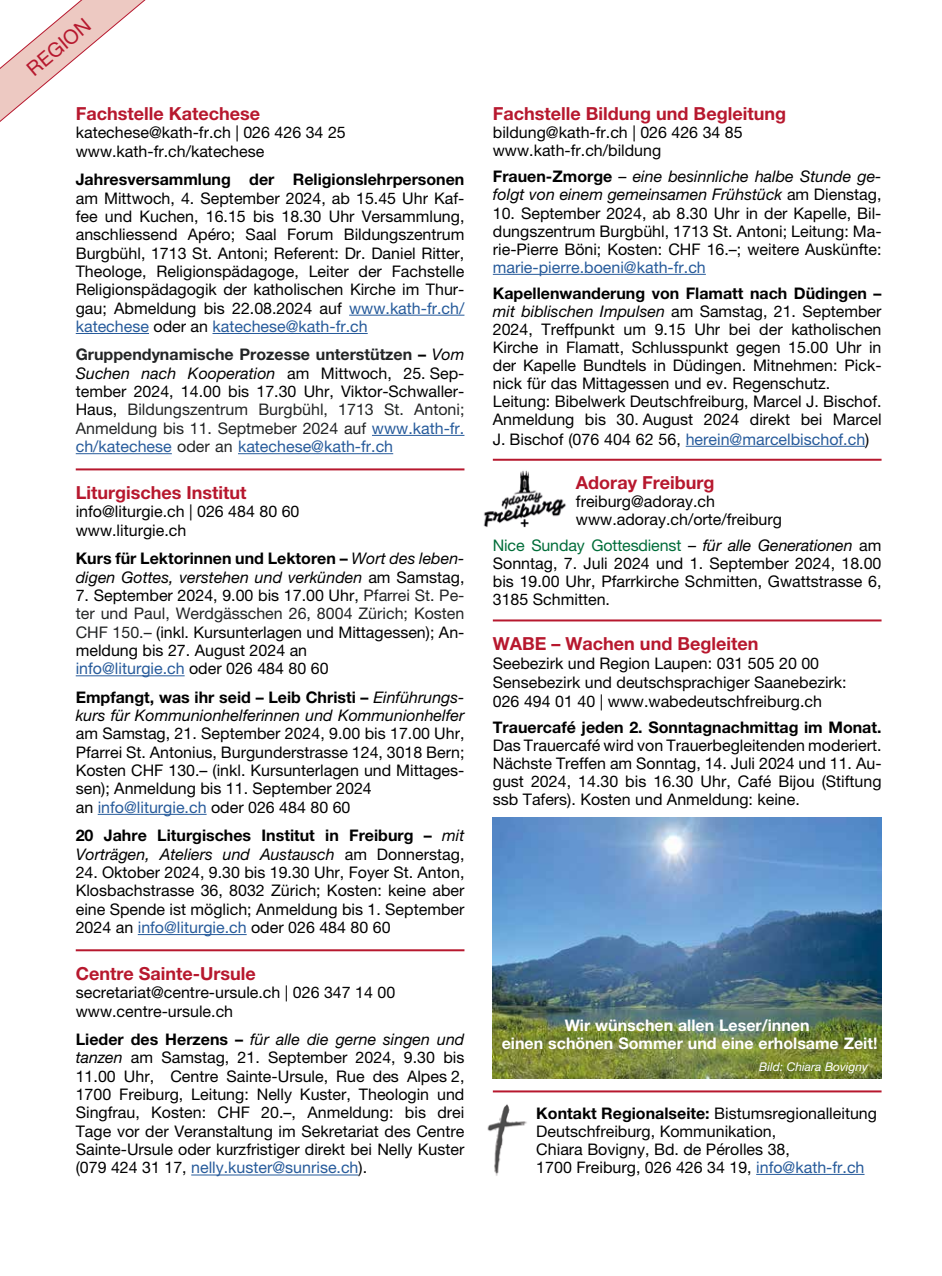
<style>
.page{position:relative;width:942px;height:1276px;background:#fff}
.page>*{position:absolute;margin:0;border:0;box-sizing:border-box;transform-origin:0 0}
.t1{font:20px "Helvetica Neue LT Pro";color:#b7182e}
.t2{font:700 18px "Helvetica Neue LT Pro";color:#b7182e}
.t3{font:16px/18.4px "Helvetica Neue LT Pro";color:#000}
.t4{font:italic 16px/18.4px "Helvetica Neue LT Pro";color:#000}
.t5{font:16px/18.4px "Helvetica Neue LT Pro";color:#232526;text-align:justify}
.t6{font:700 16px/18.4px "Helvetica Neue LT Pro";color:#000}
.t7{font:700 16px/18px "Helvetica Neue LT Pro";color:#fff;text-align:center}
.t8{font:16px "Helvetica Neue LT Pro";color:#275b9b}
.t9{font:italic 12px "Helvetica Neue LT Pro";color:#fff}
.s1{color:#275b9b}
.s2{font-weight:700}
.s3{font-weight:700;color:#000}
.s4{font-style:italic;color:#000}
.s5{color:#000}
.s6{font-weight:700;font-style:normal}
.s7{font-style:normal}
.s8{color:#232526}
.s9{font-weight:400;font-style:italic}
.s10{font-weight:400}
.s11{font-style:italic}
.s12{color:#006d39}
</style>
<div class="page">
<svg style="left:0;top:0;width:146px;height:122px"></svg>
<hr style="left:349px;top:315px;width:115px;height:1px;background:#275b9b">
<hr style="left:76px;top:333px;width:73px;height:1px;background:#275b9b">
<hr style="left:212px;top:333px;width:155px;height:1px;background:#275b9b">
<hr style="left:372px;top:435px;width:92px;height:1px;background:#275b9b">
<hr style="left:76px;top:453px;width:96px;height:1px;background:#275b9b">
<hr style="left:238px;top:453px;width:155px;height:1px;background:#275b9b">
<hr style="left:76px;top:468px;width:388px;height:2px;background:#b7182e">
<hr style="left:76px;top:675px;width:108px;height:1px;background:#275b9b">
<hr style="left:98px;top:814px;width:108px;height:1px;background:#275b9b">
<hr style="left:138px;top:934px;width:108px;height:1px;background:#275b9b">
<hr style="left:76px;top:949px;width:388px;height:2px;background:#b7182e">
<hr style="left:191px;top:1174px;width:167px;height:1px;background:#275b9b">
<hr style="left:492px;top:274px;width:213px;height:1px;background:#275b9b">
<hr style="left:685px;top:446px;width:179px;height:1px;background:#275b9b">
<hr style="left:492px;top:459px;width:389px;height:2px;background:#b7182e">
<hr style="left:492px;top:619px;width:389px;height:2px;background:#b7182e">
<hr style="left:492px;top:1090px;width:389px;height:2px;background:#b7182e">
<hr style="left:755px;top:1174px;width:109px;height:1px;background:#275b9b">
<img style="left:487px;top:1104px;width:40px;height:72px">
<img style="left:483px;top:470px;width:83px;height:58px">
<img style="left:492px;top:817px;width:389px;height:261px">
<p class="t1" style="left:22px;top:62px;width:77px;rotate:-40deg">REGION</p>
<p class="t2" style="left:76px;top:103px;width:186px">Fachstelle Katechese</p>
<p class="t3" style="left:76px;top:123px;width:271px">katechese@kath-fr.ch | 026 426 34 25 www.kath-fr.ch/katechese</p>
<p class="t6" style="left:76px;top:170px;width:390px">Jahresversammlung der Religionslehrpersonen</p>
<p class="t3" style="left:76px;top:188px;width:390px;text-align:justify">am Mittwoch, 4. September 2024, ab 15.45 Uhr Kaf&shy;fee und Kuchen, 16.15 bis 18.30 Uhr Versammlung, anschliessend Apéro; Saal Forum Bildungszentrum Burgbühl, 1713 St. Antoni; Referent: Dr. Daniel Ritter, Theologe, Religionspädagoge, Leiter der Fachstelle Religionspädagogik der katholischen Kirche im Thur&shy;gau; Abmeldung bis 22.08.2024 auf <span class="s1">www.kath-fr.ch/ katechese</span> oder an <span class="s1">katechese@kath-fr.ch</span></p>
<p class="t5" style="left:76px;top:345px;width:390px"><span class="s2">Gruppendynamische Prozesse unterstützen</span> <span class="s3">–</span> <span class="s4">Vom Suchen nach Kooperation</span> <span class="s5">am Mittwoch, 25. Sep&shy;tember 2024, 14.00 bis 17.30 Uhr, Viktor-Schwaller-Haus,</span> Bildungszentrum Burgbühl, 1713 St. Antoni; Anmeldung bis 11. Septmeber 2024 auf <span class="s1">www.kath-fr. ch/katechese</span> oder an <span class="s1">katechese@kath-fr.ch</span></p>
<p class="t2" style="left:76px;top:481px;width:172px">Liturgisches Institut</p>
<p class="t3" style="left:76px;top:502px;width:225px">info@liturgie.ch | 026 484 80 60 www.liturgie.ch</p>
<p class="t4" style="left:76px;top:549px;width:390px"><span class="s6">Kurs für Lektorinnen und Lektoren –</span> Wort des leben&shy;digen Gottes, verstehen und verkünden <span class="s7">am Samstag,</span></p>
<p class="t3" style="left:76px;top:586px;width:390px">7. September 2024, 9.00 bis 17.00 Uhr, <span class="s8">Pfarrei St. Pe&shy;ter und Paul, Werdgässchen 26, 8004 Zürich; Kosten CHF 150.–</span> (inkl. Kursunterlagen und Mittagessen); An&shy;meldung bis 27. August 2024 an<br><span class="s1">info@liturgie.ch</span> oder 026 484 80 60</p>
<p class="t4" style="left:76px;top:687px;width:390px"><span class="s6">Empfangt, was ihr seid – Leib Christi –</span> Einführungs&shy;kurs für Kommunionhelferinnen und Kommunionhelfer</p>
<p class="t3" style="left:76px;top:724px;width:390px">am Samstag, 21. September 2024, 9.00 bis 17.00 Uhr, Pfarrei St. Antonius, Burgunderstrasse 124, 3018 Bern; Kosten CHF 130.– (inkl. Kursunterlagen und Mittages&shy;sen); Anmeldung bis 11. September 2024<br>an <span class="s1">info@liturgie.ch</span> oder 026 484 80 60</p>
<p class="t6" style="left:76px;top:826px;width:390px">20 Jahre Liturgisches Institut in Freiburg – <span class="s9">mit<br>Vorträgen, Ateliers und Austausch</span> <span class="s10">am Donnerstag,</span></p>
<p class="t3" style="left:76px;top:863px;width:390px;text-align:justify">24. Oktober 2024, 9.30 bis 19.30 Uhr, Foyer St. Anton, Klosbachstrasse 36, 8032 Zürich; Kosten: keine aber eine Spende ist möglich; Anmeldung bis 1. September 2024 an <span class="s1">info@liturgie.ch</span> oder 026 484 80 60</p>
<p class="t2" style="left:76px;top:962px;width:182px">Centre Sainte-Ursule</p>
<p class="t3" style="left:76px;top:983px;width:321px">secretariat@centre-ursule.ch | 026 347 14 00 www.centre-ursule.ch</p>
<p class="t3" style="left:76px;top:1030px;width:390px;text-align:justify"><span class="s2">Lieder des Herzens –</span> <span class="s11">für alle die gerne singen und tanzen</span> am Samstag, 21. September 2024, 9.30 bis 11.00 Uhr, Centre Sainte-Ursule, Rue des Alpes 2, 1700 Freiburg, Leitung: Nelly Kuster, Theologin und Singfrau, Kosten: CHF 20.–, Anmeldung: bis drei Tage vor der Veranstaltung im Sekretariat des Centre Sainte-Ursule oder kurzfristiger direkt bei Nelly Kuster (079 424 31 17, <span class="s1">nelly.kuster@sunrise.ch</span>).</p>
<p class="t2" style="left:492px;top:103px;width:294px">Fachstelle Bildung und Begleitung</p>
<p class="t3" style="left:492px;top:123px;width:251px">bildung@kath-fr.ch | 026 426 34 85 www.kath-fr.ch/bildung</p>
<p class="t4" style="left:492px;top:167px;width:390px"><span class="s6">Frauen-Zmorge</span> <span class="s7">–</span> eine besinnliche halbe Stunde ge&shy;folgt von einem gemeinsamen Frühstück <span class="s7">am Dienstag,</span></p>
<p class="t3" style="left:492px;top:204px;width:390px;text-align:justify">10. September 2024, ab 8.30 Uhr in der Kapelle, Bil&shy;dungszentrum Burgbühl, 1713 St. Antoni; Leitung: Ma&shy;rie-Pierre Böni; Kosten: CHF 16.–; weitere Auskünfte:</p>
<p class="t8" style="left:492px;top:257px;width:214px">marie-pierre.boeni@kath-fr.ch</p>
<p class="t3" style="left:492px;top:284px;width:390px"><span class="s2">Kapellenwanderung von Flamatt nach Düdingen – </span><span class="s11">mit biblischen Impulsen</span> am Samstag, 21. September 2024, Treffpunkt um 9.15 Uhr bei der katholischen Kirche in Flamatt, Schlusspunkt gegen 15.00 Uhr in der Kapelle Bundtels in Düdingen. Mitnehmen: Pick&shy;nick für das Mittagessen und ev. Regenschutz.<br>Leitung: Bibelwerk Deutschfreiburg, Marcel J. Bischof.<br>Anmeldung bis 30. August 2024 direkt bei Marcel J. Bischof (076 404 62 56, <span class="s1">herein@marcelbischof.ch</span>)</p>
<p class="t2" style="left:575px;top:471px;width:140px">Adoray Freiburg</p>
<p class="t3" style="left:575px;top:492px;width:207px">freiburg@adoray.ch www.adoray.ch/orte/freiburg</p>
<p class="t3" style="left:492px;top:536px;width:390px;text-align:justify"><span class="s12">Nice Sunday Gottesdienst</span> – <span class="s11">für alle Generationen</span> am Sonntag, 7. Juli 2024 und 1. September 2024, 18.00 bis 19.00 Uhr, Pfarrkirche Schmitten, Gwattstrasse 6, 3185 Schmitten.</p>
<p class="t2" style="left:492px;top:632px;width:267px">WABE – Wachen und Begleiten</p>
<p class="t3" style="left:492px;top:653px;width:355px;line-height:19px">Seebezirk und Region Laupen: 031 505 20 00<br>Sensebezirk und deutschsprachiger Saanebezirk:<br>026 494 01 40 | www.wabedeutschfreiburg.ch</p>
<p class="t6" style="left:492px;top:717px;width:390px">Trauercafé jeden 2. Sonntagnachmittag im Monat.</p>
<p class="t3" style="left:492px;top:736px;width:390px;text-align:justify">Das Trauercafé wird von Trauerbegleitenden moderiert.<br>Nächste Treffen am Sonntag, 14. Juli 2024 und 11. Au&shy;gust 2024, 14.30 bis 16.30 Uhr, Café Bijou (Stiftung ssb Tafers). Kosten und Anmeldung: keine.</p>
<p class="t7" style="left:501px;top:1016px;width:377px">Wir wünschen allen Leser/innen<br>einen schönen Sommer und eine erholsame Zeit!</p>
<p class="t9" style="left:758px;top:1059px;width:110px">Bild: Chiara Bovigny</p>
<p class="t3" style="left:536px;top:1103px;width:342px"><span class="s2">Kontakt Regionalseite:</span> Bistumsregionalleitung Deutschfreiburg, Kommunikation,<br>Chiara Bovigny, Bd. de Pérolles 38,<br>1700 Freiburg, 026 426 34 19, <span class="s1">info@kath-fr.ch</span></p>
</div>
